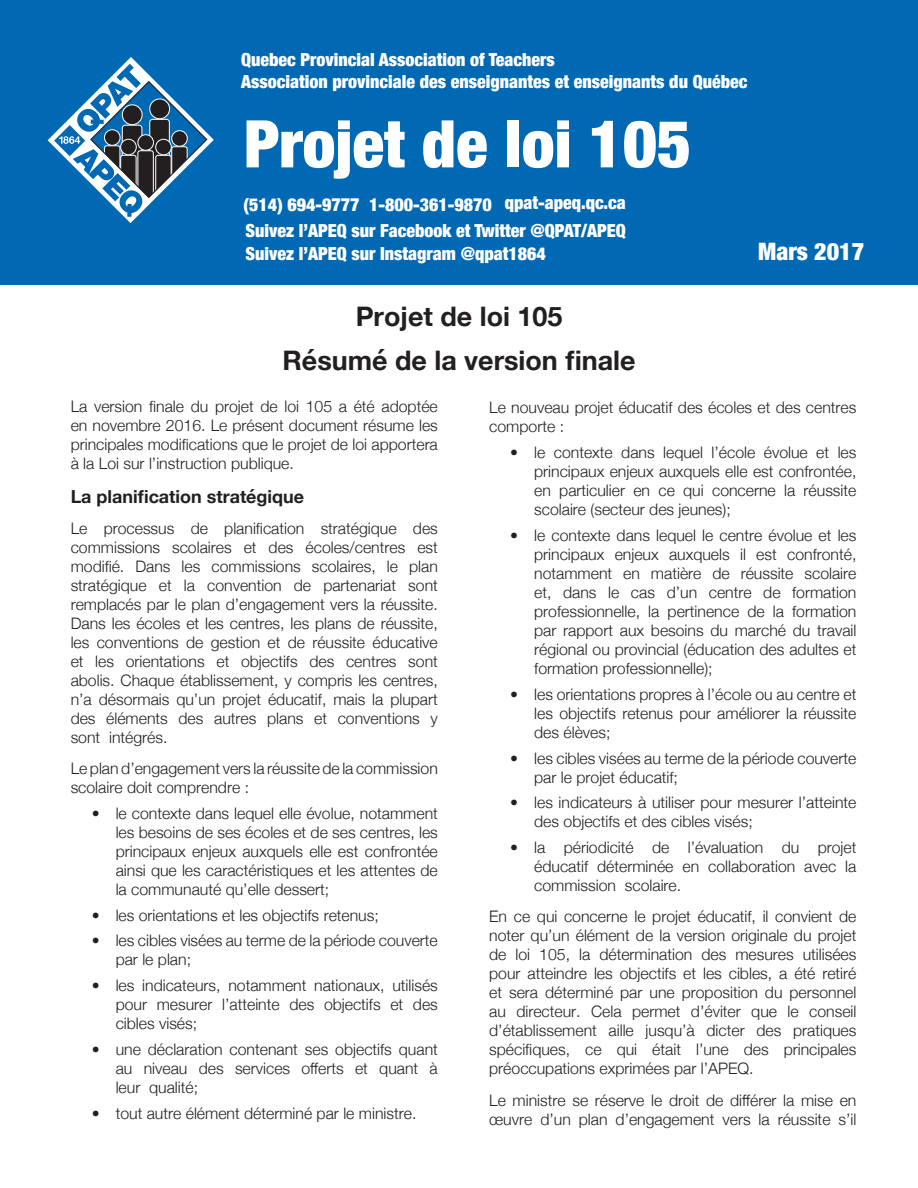
<style>
.page{position:relative;width:918px;height:1188px;background:#fff}
.page>*{position:absolute;margin:0;border:0;box-sizing:border-box;transform-origin:0 0}
.Banner{font:900 condensed 65.7px "Helvetica Neue";color:#fff}
.t1{font:700 26.85px "Helvetica Neue";color:#231f20}
.Date{font:900 condensed 24px "Helvetica Neue";color:#fff}
.QPAT{font:900 condensed 18px "Helvetica Neue";color:#fff}
.Heading1{font:700 18px "Helvetica Neue";color:#231f20}
.Body{font:300 15.9px/19px "Helvetica Neue";color:#231f20;text-align:justify}
</style>
<div class="page">
<div style="left:0;top:0;width:918px;height:285px;background:#0168b3"></div>
<svg style="left:48px;top:57px;width:166px;height:166px"></svg>
<p class="QPAT" style="left:241px;top:45px;width:315px">Quebec Provincial Association of Teachers</p>
<p class="QPAT" style="left:241px;top:67px;width:508px">Association provinciale des enseignantes et enseignants du Québec</p>
<p class="Banner" style="left:244px;top:90px;width:449px">Projet de loi 105</p>
<p class="QPAT" style="left:243px;top:189px;width:118px">(514) 694-9777</p>
<p class="QPAT" style="left:505px;top:188px;width:123px">qpat-apeq.qc.ca</p>
<p class="QPAT" style="left:369px;top:190px;width:124px">1-800-361-9870</p>
<p class="QPAT" style="left:246px;top:216px;width:382px">Suivez l’APEQ sur Facebook et Twitter @QPAT/APEQ</p>
<p class="QPAT" style="left:246px;top:239px;width:302px">Suivez l’APEQ sur Instagram @qpat1864</p>
<p class="t1" style="left:356px;top:295px;width:208px">Projet de loi 105</p>
<p class="t1" style="left:283px;top:340px;width:355px">Résumé de la version finale</p>
<p class="Date" style="left:758px;top:232px;width:107px">Mars 2017</p>
<p class="Body" style="left:71px;top:396px;width:369px">La version finale du projet de loi 105 a été adoptée en novembre 2016. Le présent document résume les principales modifications que le projet de loi apportera à la Loi sur l’instruction publique.</p>
<p class="Heading1" style="left:71px;top:482px;width:235px">La planification stratégique</p>
<p class="Body" style="left:71px;top:517px;width:369px">Le processus de planification stratégique des commissions scolaires et des écoles/centres est modifié. Dans les commissions scolaires, le plan stratégique et la convention de partenariat sont remplacés par le plan d’engagement vers la réussite.<br>Dans les écoles et les centres, les plans de réussite, les conventions de gestion et de réussite éducative et les orientations et objectifs des centres sont abolis. Chaque établissement, y compris les centres, n’a désormais qu’un projet éducatif, mais la plupart des éléments des autres plans et conventions y sont intégrés.</p>
<p class="Body" style="left:71px;top:758px;width:369px">Le plan d’engagement vers la réussite de la commission scolaire doit comprendre :</p>
<p class="Body" style="left:116px;top:803px;width:324px;text-indent:-24px">• le contexte dans lequel elle évolue, notamment les besoins de ses écoles et de ses centres, les principaux enjeux auxquels elle est confrontée ainsi que les caractéristiques et les attentes de la communauté qu’elle dessert;</p>
<p class="Body" style="left:92px;top:904px;width:289px">• les orientations et les objectifs retenus;</p>
<p class="Body" style="left:116px;top:930px;width:324px;text-indent:-24px">• les cibles visées au terme de la période couverte par le plan;</p>
<p class="Body" style="left:116px;top:975px;width:324px;text-indent:-24px">• les indicateurs, notamment nationaux, utilisés pour mesurer l’atteinte des objectifs et des cibles visés;</p>
<p class="Body" style="left:116px;top:1039px;width:324px;text-indent:-24px">• une déclaration contenant ses objectifs quant au niveau des services offerts et quant à leur qualité;</p>
<p class="Body" style="left:92px;top:1102px;width:326px">• tout autre élément déterminé par le ministre.</p>
<p class="Body" style="left:489px;top:397px;width:369px">Le nouveau projet éducatif des écoles et des centres comporte :</p>
<p class="Body" style="left:534px;top:442px;width:324px;text-indent:-24px">• le contexte dans lequel l’école évolue et les principaux enjeux auxquels elle est confrontée, en particulier en ce qui concerne la réussite scolaire (secteur des jeunes);</p>
<p class="Body" style="left:534px;top:525px;width:324px;text-indent:-24px">• le contexte dans lequel le centre évolue et les principaux enjeux auxquels il est confronté, notamment en matière de réussite scolaire et, dans le cas d’un centre de formation professionnelle, la pertinence de la formation par rapport aux besoins du marché du travail régional ou provincial (éducation des adultes et formation professionnelle);</p>
<p class="Body" style="left:534px;top:684px;width:324px;text-indent:-24px">• les orientations propres à l’école ou au centre et les objectifs retenus pour améliorer la réussite des élèves;</p>
<p class="Body" style="left:534px;top:747px;width:324px;text-indent:-24px">• les cibles visées au terme de la période couverte par le projet éducatif;</p>
<p class="Body" style="left:534px;top:792px;width:324px;text-indent:-24px">• les indicateurs à utiliser pour mesurer l’atteinte des objectifs et des cibles visés;</p>
<p class="Body" style="left:534px;top:837px;width:324px;text-indent:-24px">• la périodicité de l’évaluation du projet éducatif déterminée en collaboration avec la commission scolaire.</p>
<p class="Body" style="left:489px;top:906px;width:369px">En ce qui concerne le projet éducatif, il convient de noter qu’un élément de la version originale du projet de loi 105, la détermination des mesures utilisées pour atteindre les objectifs et les cibles, a été retiré et sera déterminé par une proposition du personnel au directeur. Cela permet d’éviter que le conseil d’établissement aille jusqu’à dicter des pratiques spécifiques, ce qui était l’une des principales préoccupations exprimées par l’APEQ.</p>
<p class="Body" style="left:489px;top:1089px;width:369px">Le ministre se réserve le droit de différer la mise en œuvre d’un plan d’engagement vers la réussite s’il</p>
</div>
